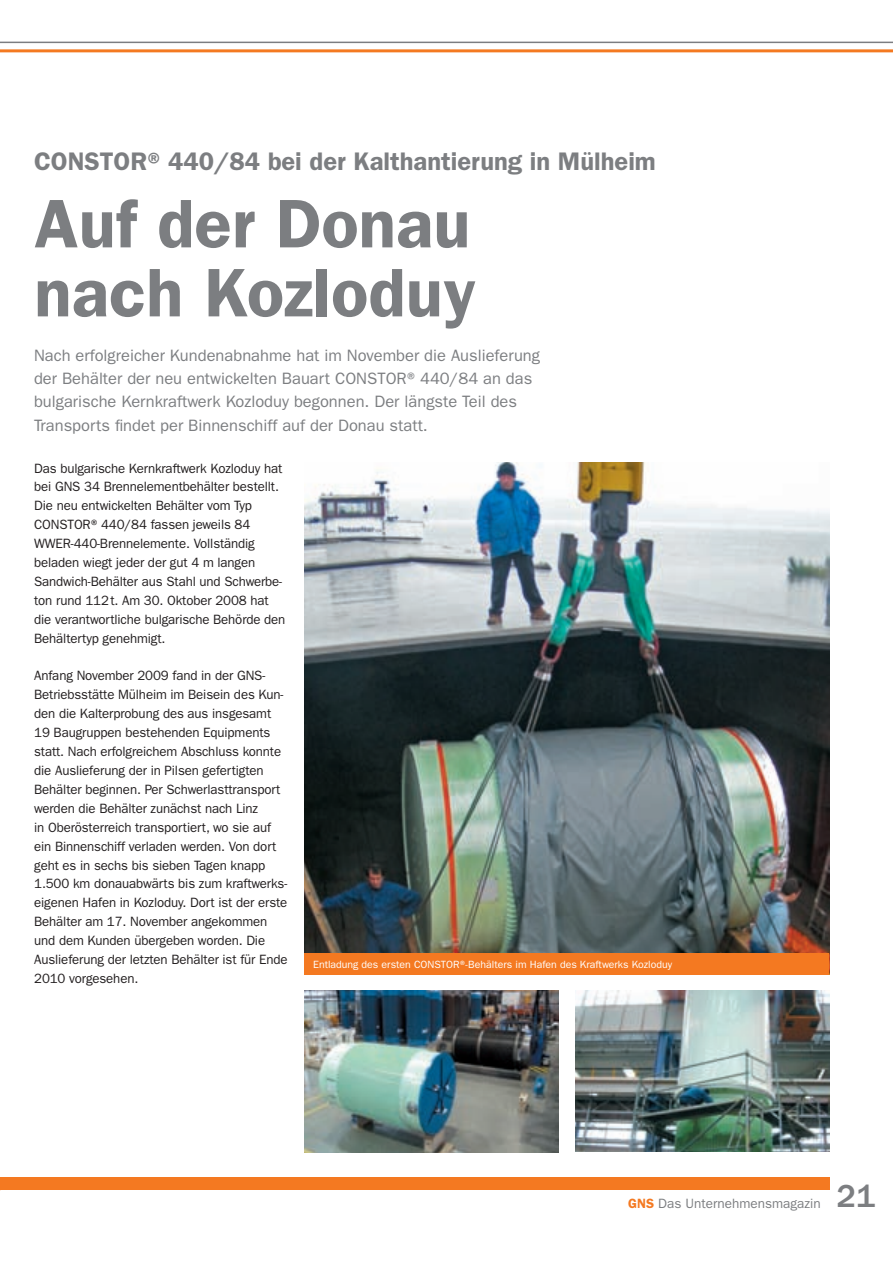
<style>
.page{position:relative;width:893px;height:1263px;background:#fff}
.page>*{position:absolute;margin:0;border:0;box-sizing:border-box;transform-origin:0 0}
.t1{font:600 69px/69px "Franklin Gothic";color:#7c7e81}
.t2{font:500 33px "Franklin Gothic";color:#7c7e81}
.t3{font:600 25.5px "Franklin Gothic";color:#7c7e81}
.t4{font:16.5px/23.1px "Franklin Gothic";color:#7c7e81}
.t5{font:13.5px/18.9px "Franklin Gothic";letter-spacing:-.01em;color:#231f20}
.t6{font:13.5px "Franklin Gothic";color:#7c7e81}
.t7{font:10.5px "Franklin Gothic";color:#fff}
.s1{font-weight:600;color:#f47921}
</style>
<div class="page">
<div style="left:0;top:1177px;width:829px;height:13px;background:#f47921"></div>
<hr style="left:0;top:42px;width:893px;height:1px;background:#7c7e81">
<hr style="left:0;top:49px;width:893px;height:3px;background:#f47921">
<img style="left:305px;top:462px;width:524px;height:491px">
<img style="left:305px;top:990px;width:254px;height:162px">
<img style="left:575px;top:990px;width:254px;height:162px">
<div style="left:305px;top:953px;width:524px;height:21px;background:#f47921"></div>
<h3 class="t3" style="left:34px;top:146px;width:623px">CONSTOR® 440/84 bei der Kalthantierung in Mülheim</h3>
<h1 class="t1" style="left:34px;top:189px;width:443px">Auf der Donau nach Kozloduy</h1>
<p class="t4" style="left:34px;top:344px;width:508px">Nach erfolgreicher Kundenabnahme hat im November die Auslieferung der Behälter der neu entwickelten Bauart CONSTOR® 440/84 an das bulgarische Kernkraftwerk Kozloduy begonnen. Der längste Teil des Transports findet per Binnenschiff auf der Donau statt.</p>
<p class="t5" style="left:34px;top:459px;width:253px">Das bulgarische Kernkraftwerk Kozloduy hat bei GNS 34 Brennelementbehälter bestellt.<br>Die neu entwickelten Behälter vom Typ CONSTOR® 440/84 fassen jeweils 84<br>WWER-440-Brennelemente. Vollständig beladen wiegt jeder der gut 4 m langen Sandwich-Behälter aus Stahl und Schwerbe&shy;ton rund 112t. Am 30. Oktober 2008 hat die verantwortliche bulgarische Behörde den Behältertyp genehmigt.</p>
<p class="t5" style="left:34px;top:666px;width:255px">Anfang November 2009 fand in der GNS-Betriebsstätte Mülheim im Beisein des Kun&shy;den die Kalterprobung des aus insgesamt 19 Baugruppen bestehenden Equipments statt. Nach erfolgreichem Abschluss konnte die Auslieferung der in Pilsen gefertigten Behälter beginnen. Per Schwerlasttransport werden die Behälter zunächst nach Linz<br>in Oberösterreich transportiert, wo sie auf ein Binnenschiff verladen werden. Von dort geht es in sechs bis sieben Tagen knapp 1.500 km donauabwärts bis zum kraftwerks&shy;eigenen Hafen in Kozloduy. Dort ist der erste Behälter am 17. November angekommen und dem Kunden übergeben worden. Die Auslieferung der letzten Behälter ist für Ende 2010 vorgesehen.</p>
<p class="t7" style="left:313px;top:958px;width:360px">Entladung des ersten CONSTOR®-Behälters im Hafen des Kraftwerks Kozloduy</p>
<p class="t6" style="left:628px;top:1195px;width:194px"><span class="s1">GNS</span> Das Unternehmensmagazin</p>
<h2 class="t2" style="left:837px;top:1178px;width:40px">21</h2>
</div>
